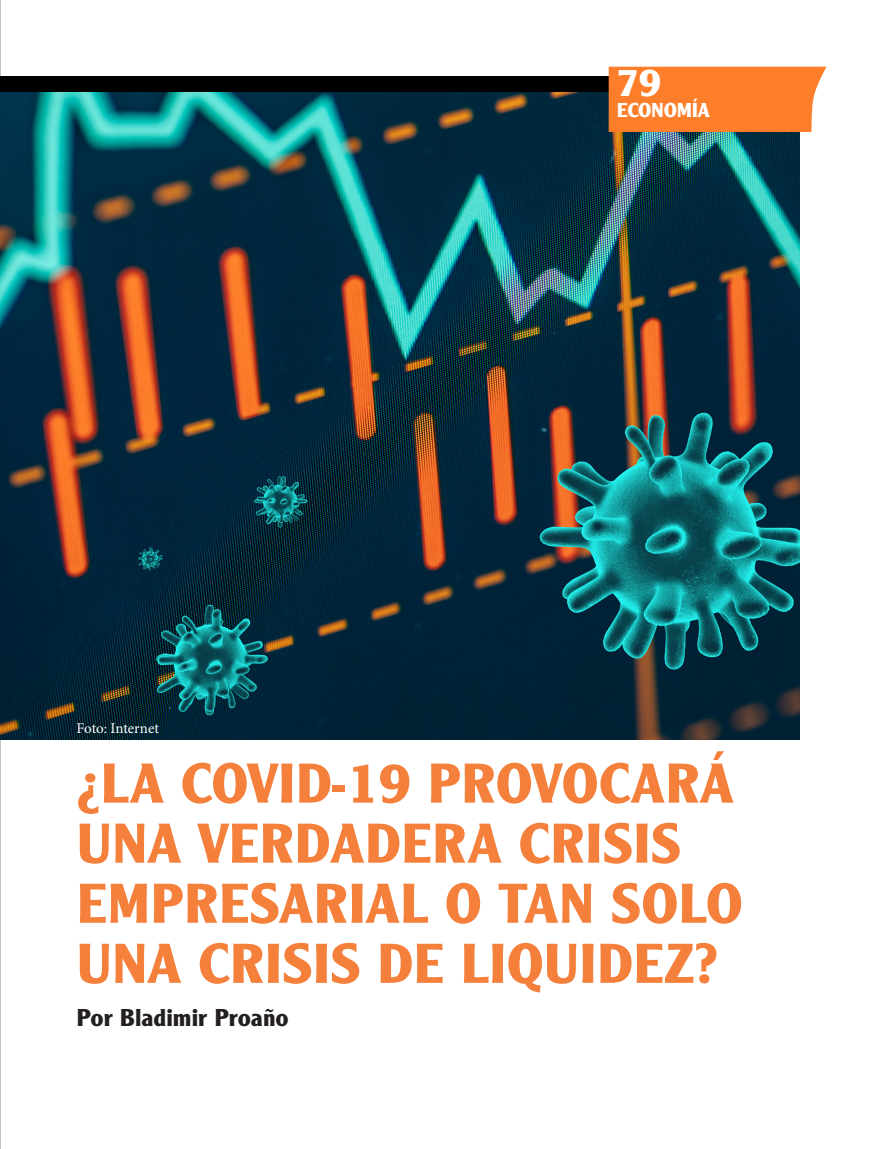
<style>
.page{position:relative;width:876px;height:1149px;background:#fff}
.page>*{position:absolute;margin:0;border:0;box-sizing:border-box;transform-origin:0 0}
.t1{font:58.5px/60px "Clearface Gothic Bold DTC";color:#f4803b}
.t2{font:40.5px "Clearface Gothic Bold DTC";color:#fff}
.t3{font:25.5px "Clearface Gothic Bold DTC";color:#231f20}
.t4{font:21px "Clearface Gothic Bold DTC";letter-spacing:-.015em;color:#fff}
.t5{font:15px "Minion Pro";letter-spacing:-.005em;color:#fff}
</style>
<div class="page">
<hr style="left:0;top:0;width:1px;height:1148px;background:#555">
<img style="left:0;top:92px;width:799px;height:646px">
<div style="left:0;top:76px;width:650px;height:16px;background:#000001"></div>
<div style="left:609px;top:67px;width:217px;height:65px;background:#fc7e2a"></div>
<p class="t5" style="left:77px;top:718px;width:84px">Foto: Internet</p>
<p class="t2" style="left:617px;top:59px;width:46px">79</p>
<p class="t4" style="left:617px;top:98px;width:95px">ECONOMÍA</p>
<p class="t1" style="left:77px;top:752px;width:668px">¿LA COVID-19 PROVOCARÁ<br>UNA VERDADERA CRISIS<br>EMPRESARIAL O TAN SOLO<br>UNA CRISIS DE LIQUIDEZ?</p>
<p class="t3" style="left:77px;top:1002px;width:214px">Por Bladimir Proaño</p>
</div>
